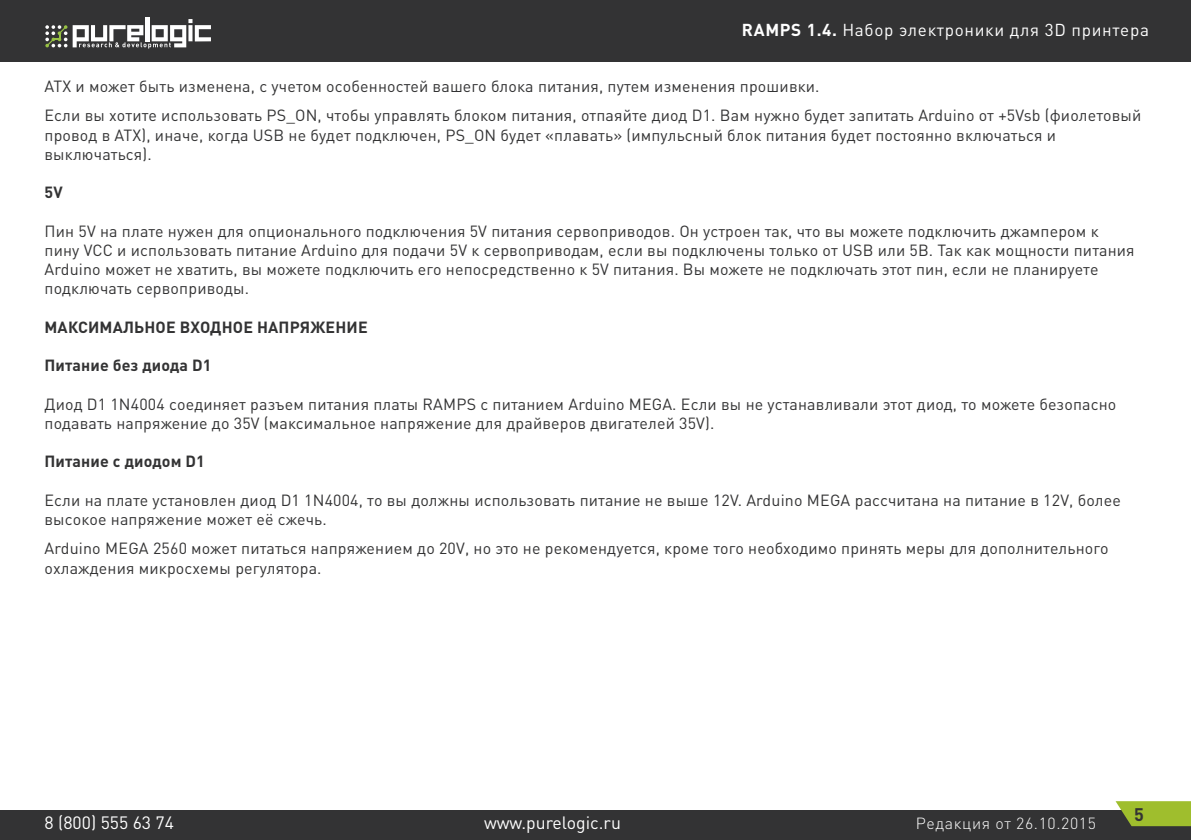
<style>
.page{position:relative;width:1191px;height:840px;background:#fff}
.page>*{position:absolute;margin:0;border:0;box-sizing:border-box;transform-origin:0 0}
.t1{font:700 18px "DIN Pro";color:#333334}
.t2{font:17.6px "DIN Pro";color:#fff}
.t3{font:17px "DIN Pro";letter-spacing:.04em;color:#fff}
.t4{font:16px/19.2px "DIN Pro";letter-spacing:.01em;color:#333334}
.t5{font:700 16px "DIN Pro";letter-spacing:.01em;color:#333334}
.t6{font:300 16px "DIN Pro";letter-spacing:.04em;color:#fff}
.s1{font-weight:700}
</style>
<div class="page">
<div style="left:0;top:0;width:1191px;height:61px;background:#333334"></div>
<hr style="left:145px;top:17px;width:4px;height:24px;background:#fff">
<svg style="left:45px;top:25px;width:22px;height:22px"></svg>
<svg style="left:73px;top:19px;width:138px;height:30px"></svg>
<div style="left:0;top:810px;width:1191px;height:29px;background:#333334"></div>
<svg style="left:1115px;top:801px;width:76px;height:24px;background:#97b232"></svg>
<p class="t3" style="left:742px;top:18px;width:408px"><span class="s1">RAMPS 1.4.</span> Набор электроники для 3D принтера</p>
<p class="t4" style="left:45px;top:71px;width:1098px;line-height:29.2px">ATX и может быть изменена, с учетом особенностей вашего блока питания, путем изменения прошивки.<br>Если вы хотите использовать PS_ON, чтобы управлять блоком питания, отпаяйте диод D1. Вам нужно будет запитать Arduino от +5Vsb (фиолетовый</p>
<p class="t4" style="left:45px;top:125px;width:1013px">провод в ATX), иначе, когда USB не будет подключен, PS_ON будет «плавать» (импульсный блок питания будет постоянно включаться и выключаться).</p>
<p class="t5" style="left:45px;top:182px;width:20px">5V</p>
<p class="t4" style="left:45px;top:221px;width:1091px">Пин 5V на плате нужен для опционального подключения 5V питания сервоприводов. Он устроен так, что вы можете подключить джампером к пину VCC и использовать питание Arduino для подачи 5V к сервоприводам, если вы подключены только от USB или 5В. Так как мощности питания Arduino может не хватить, вы можете подключить его непосредственно к 5V питания. Вы можете не подключать этот пин, если не планируете подключать сервоприводы.</p>
<p class="t5" style="left:45px;top:316px;width:325px">МАКСИМАЛЬНОЕ ВХОДНОЕ НАПРЯЖЕНИЕ</p>
<p class="t5" style="left:45px;top:354px;width:169px">Питание без диода D1</p>
<p class="t4" style="left:45px;top:393px;width:1073px">Диод D1 1N4004 соединяет разъем питания платы RAMPS с питанием Arduino MEGA. Если вы не устанавливали этот диод, то можете безопасно подавать напряжение до 35V (максимальное напряжение для драйверов двигателей 35V).</p>
<p class="t5" style="left:45px;top:450px;width:162px">Питание с диодом D1</p>
<p class="t4" style="left:45px;top:489px;width:1078px">Если на плате установлен диод D1 1N4004, то вы должны использовать питание не выше 12V. Arduino MEGA рассчитана на питание в 12V, более высокое напряжение может её сжечь.</p>
<p class="t4" style="left:45px;top:538px;width:1065px">Arduino MEGA 2560 может питаться напряжением до 20V, но это не рекомендуется, кроме того необходимо принять меры для дополнительного охлаждения микросхемы регулятора.</p>
<p class="t2" style="left:45px;top:810px;width:131px">8 (800) 555 63 74</p>
<p class="t2" style="left:484px;top:810px;width:138px">www.purelogic.ru</p>
<p class="t6" style="left:916px;top:812px;width:182px">Редакция от 26.10.2015</p>
<p class="t1" style="left:1134px;top:801px;width:11px">5</p>
</div>
